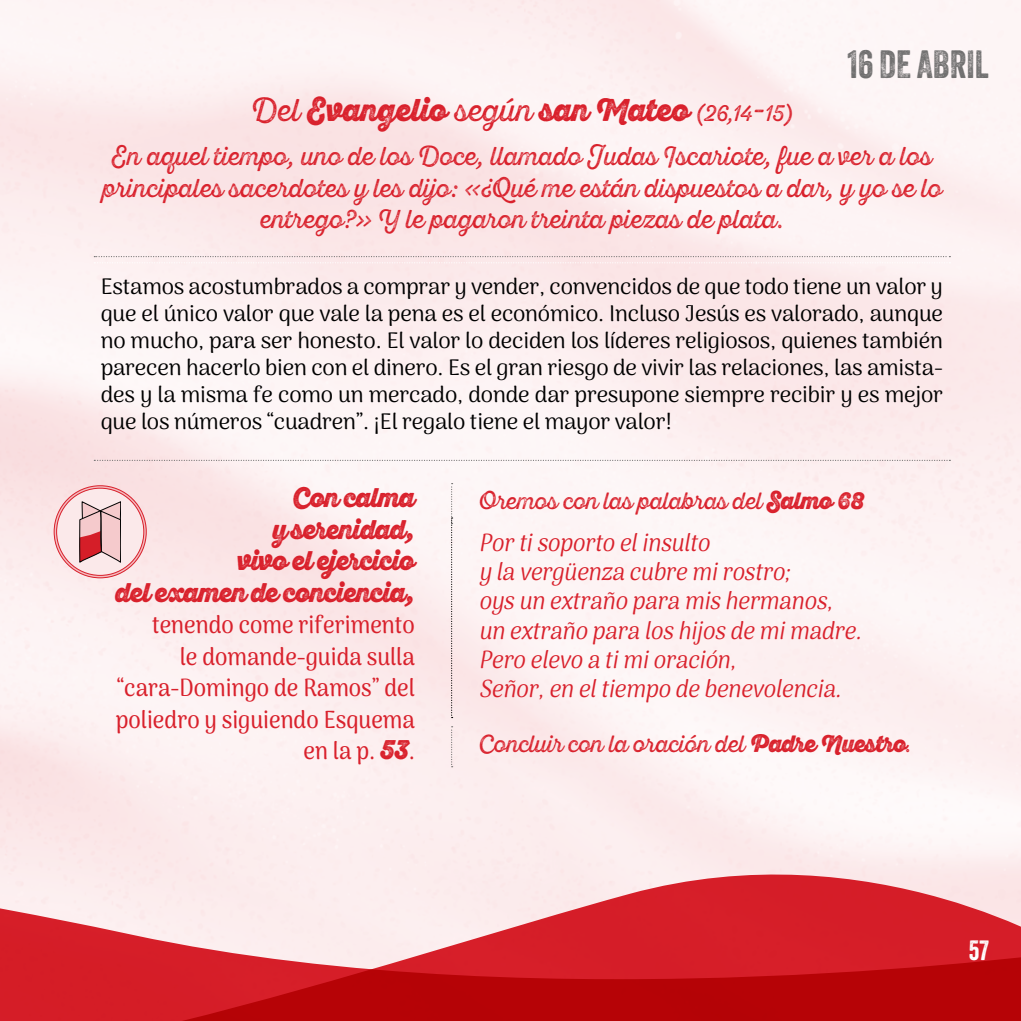
<style>
.page{position:relative;width:1021px;height:1021px;background:#fff}
.page>*{position:absolute;margin:0;border:0;box-sizing:border-box;transform-origin:0 0}
.t1{font:38.25px "Veneer Two";color:#706f6f}
.t2{font:31.5px "Sant Elia Rough Black Two";color:#d9212c;scale:.91 1}
.t3{font:27px/31.5px "Sant Elia Rough Black Two";letter-spacing:-.02em;color:#d9212c;text-align:right;scale:.91 1}
.t4{font:27px "Veneer";color:#fff}
.t5{font:25.88px/31.5px "Sant Elia Rough Two";color:#d9212c;text-align:center;scale:.91 1}
.t6{font:italic 24.75px/29.2px "Arima Koshi";color:#d9212c;scale:.91 1}
.t7{font:500 24.75px/31.5px "Arima Koshi";color:#d9212c;text-align:right;scale:.91 1}
.t8{font:23.62px "Sant Elia Rough Two";letter-spacing:-.01em;color:#d9212c;scale:.91 1}
.t9{font:22.5px/27px "Arima Koshi";letter-spacing:-.01em;color:#000;text-align:justify}
.s1{font-family:"Sant Elia Rough Two"}
.s2{font-family:"Sant Elia Rough Two";font-size:22.5px}
.s3{font-family:"Sant Elia Rough Black Two";font-weight:400;font-size:27px}
.s4{font-family:"Sant Elia Rough Black Two"}
</style>
<div class="page">
<img style="left:0;top:0;width:1020px;height:1020px">
<svg style="left:94px;top:460px;width:856px;height:1px"></svg>
<svg style="left:94px;top:256px;width:856px;height:7px"></svg>
<svg style="left:451px;top:483px;width:1px;height:235px"></svg>
<svg style="left:451px;top:726px;width:1px;height:41px"></svg>
<div style="left:55px;top:487px;width:90px;height:89px;background:#fbe9ea;border-radius:50%"></div>
<svg style="left:79px;top:501px;width:42px;height:61px;background:#d3999c"></svg>
<h1 class="t1" style="left:847px;top:41px;width:143px">16 DE ABRIL</h1>
<h2 class="t2" style="left:251px;top:92px;width:597px"><span class="s1">Del</span> Evangelio <span class="s1">según</span> san Mateo <span class="s2">(26,14</span><span class="s1">-</span><span class="s2">15)</span></h2>
<p class="t5" style="left:102px;top:140px;width:924px">En aquel tiempo, uno de los Doce, llamado Judas Iscariote, fue a ver a los principales sacerdotes y les dijo: «¿Qué me están dispuestos a dar, y yo se lo entrego?» Y le pagaron treinta piezas de plata.</p>
<p class="t9" style="left:101px;top:272px;width:844px">Estamos acostumbrados a comprar y vender, convencidos de que todo tiene un valor y que el único valor que vale la pena es el económico. Incluso Jesús es valorado, aunque no mucho, para ser honesto. El valor lo deciden los líderes religiosos, quienes también parecen hacerlo bien con el dinero. Es el gran riesgo de vivir las relaciones, las amista&shy;des y la misma fe como un mercado, donde dar presupone siempre recibir y es mejor que los números “cuadren”. ¡El regalo tiene el mayor valor!</p>
<p class="t3" style="left:115px;top:482px;width:331px">Con calma<br>y serenidad,<br>vivo el ejercicio<br>del examen de conciencia,</p>
<p class="t7" style="left:116px;top:609px;width:330px">tenendo come riferimento<br>le domande-guida sulla “cara-Domingo de Ramos” del poliedro y siguiendo Esquema en la p. <span class="s3">53</span>.</p>
<p class="t8" style="left:478px;top:487px;width:425px">Oremos con las palabras del <span class="s4">Salmo 68</span></p>
<p class="t6" style="left:478px;top:528px;width:429px">Portisoportoelinsulto ylavergüenzacubremirostro; oysun extrañoparamishermanos, un extrañoparaloshijosdemimadre.<br>Peroelevoatimioración,<br>Señor,en eltiempodebenevolencia.</p>
<p class="t8" style="left:478px;top:730px;width:477px">Concluir con la oración del <span class="s4">Padre Nuestro</span>.</p>
<p class="t4" style="left:968px;top:933px;width:22px">57</p>
</div>
